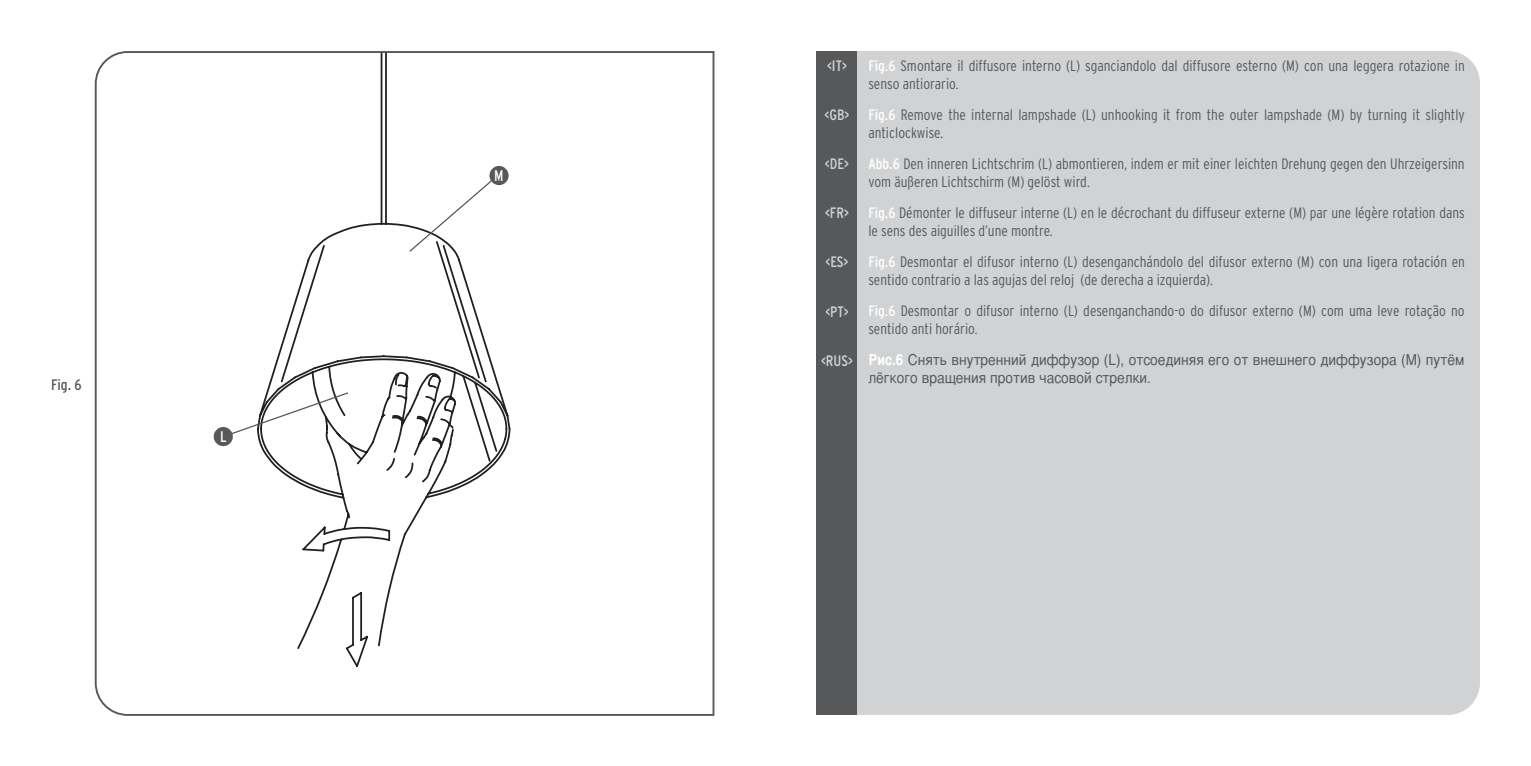
<style>
.page{position:relative;width:1531px;height:766px;background:#fff}
.page>*{position:absolute;margin:0;border:0;box-sizing:border-box;transform-origin:0 0}
.t1{font:condensed 15.53px "Interstate";color:#fff}
.t2{font:condensed 15.3px "Interstate";color:#57585a}
.t3{font:300 condensed 15.08px/18px "Interstate";color:#57585a}
.t4{font:15.08px/18px "Helvetica";color:#57585a;scale:.9 1}
.t5{font:condensed 15.08px "Interstate";color:#d1d2d4}
.s1{font-weight:400;color:#fff}
.s2{font-weight:700;color:#fff}
</style>
<div class="page">
<svg style="left:94px;top:51px;width:621px;height:665px"></svg>
<svg style="left:408px;top:174px;width:91px;height:79px"></svg>
<div style="left:489px;top:166px;width:20px;height:19px;background:#57585a;border-radius:50%"></div>
<svg style="left:222px;top:391px;width:128px;height:47px"></svg>
<div style="left:214px;top:427px;width:19px;height:19px;background:#57585a;border-radius:50%"></div>
<div style="left:857px;top:51px;width:623px;height:663px;background:#d1d2d4"></div>
<div style="left:816px;top:51px;width:41px;height:663px;background:#57585a"></div>
<p class="t2" style="left:51px;top:375px;width:32px">Fig. 6</p>
<p class="t1" style="left:220px;top:428px;width:8px">L</p>
<p class="t1" style="left:494px;top:167px;width:11px">M</p>
<p class="t5" style="left:827px;top:57px;width:21px">&lt;IT&gt;</p>
<p class="t5" style="left:824px;top:106px;width:26px">&lt;GB&gt;</p>
<p class="t5" style="left:825px;top:155px;width:26px">&lt;DE&gt;</p>
<p class="t5" style="left:825px;top:205px;width:25px">&lt;FR&gt;</p>
<p class="t5" style="left:825px;top:254px;width:25px">&lt;ES&gt;</p>
<p class="t5" style="left:825px;top:303px;width:25px">&lt;PT&gt;</p>
<p class="t5" style="left:821px;top:352px;width:33px">&lt;RUS&gt;</p>
<p class="t3" style="left:868px;top:57px;width:598px"><span class="s1">Fig.6</span> Smontare il diffusore interno (L) sganciandolo dal diffusore esterno (M) con una leggera rotazione in senso antiorario.</p>
<p class="t3" style="left:868px;top:106px;width:598px"><span class="s1">Fig.6</span> Remove the internal lampshade (L) unhooking it from the outer lampshade (M) by turning it slightly anticlockwise.</p>
<p class="t3" style="left:868px;top:155px;width:598px"><span class="s1">Abb.6</span> Den inneren Lichtschrim (L) abmontieren, indem er mit einer leichten Drehung gegen den Uhrzeigersinn vom äußeren Lichtschirm (M) gelöst wird.</p>
<p class="t3" style="left:868px;top:204px;width:598px"><span class="s1">Fig.6</span> Démonter le diffuseur interne (L) en le décrochant du diffuseur externe (M) par une légère rotation dans le sens des aiguilles d’une montre.</p>
<p class="t3" style="left:868px;top:252px;width:598px"><span class="s1">Fig.6</span> Desmontar el difusor interno (L) desenganchándolo del difusor externo (M) con una ligera rotación en sentido contrario a las agujas del reloj (de derecha a izquierda).</p>
<p class="t3" style="left:868px;top:301px;width:598px"><span class="s1">Fig.6</span> Desmontar o difusor interno (L) desenganchando-o do difusor externo (M) com uma leve rotação no sentido anti horário.</p>
<p class="t4" style="left:868px;top:350px;width:664px"><span class="s2">Рис.6</span> Снять внутренний диффузор (L), отсоединяя его от внешнего диффузора (M) путём лёгкого вращения против часовой стрелки.</p>
</div>
